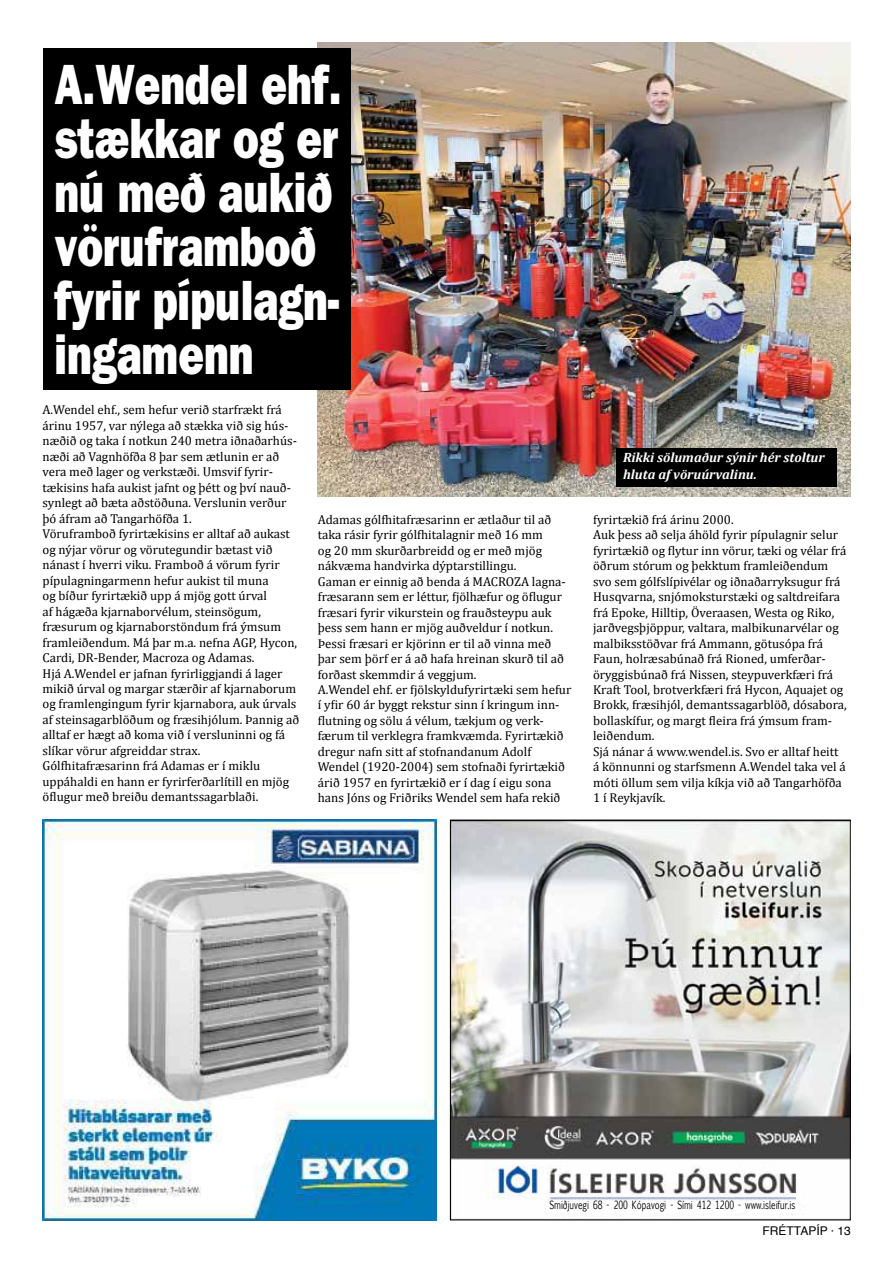
<style>
.page{position:relative;width:893px;height:1263px;background:#fff}
.page>*{position:absolute;margin:0;border:0;box-sizing:border-box;transform-origin:0 0}
.t1{font:800 57px/54px "Franklin Gothic";color:#fff;scale:.75 1}
.t2{font:italic 700 13.5px/16.2px "Cambria";color:#fff}
.t3{font:12.9px/15.5px "Cambria";color:#000}
.t4{font:12px "Helvetica";color:#000}
.t5{font:10.8px "Euphemia UCAS";color:#000;scale:.75 1}
</style>
<div class="page">
<img style="left:43px;top:820px;width:393px;height:400px">
<img style="left:452px;top:822px;width:396px;height:395px">
<div style="left:547px;top:1201px;width:251px;height:12px;background:#fff"></div>
<img style="left:318px;top:43px;width:532px;height:454px">
<div style="left:43px;top:49px;width:308px;height:341px;background:#000"></div>
<div style="left:616px;top:448px;width:221px;height:39px;background:#000"></div>
<h1 class="t1" style="left:54px;top:57px;width:385px">A.Wendel ehf. stækkar og er nú með aukið vöruframboð fyrir pípulagn&shy;ingamenn</h1>
<p class="t3" style="left:43px;top:402px;width:258px">A.Wendel ehf., sem hefur verið starfrækt frá árinu 1957, var nýlega að stækka við sig hús&shy;næðið og taka í notkun 240 metra iðnaðarhús&shy;næði að Vagnhöfða 8 þar sem ætlunin er að vera með lager og verkstæði. Umsvif fyrir&shy;tækisins hafa aukist jafnt og þétt og því nauð&shy;synlegt að bæta aðstöðuna. Verslunin verður þó áfram að Tangarhöfða 1.<br>Vöruframboð fyrirtækisins er alltaf að aukast og nýjar vörur og vörutegundir bætast við nánast í hverri viku. Framboð á vörum fyrir pípulagningarmenn hefur aukist til muna<br>og bíður fyrirtækið upp á mjög gott úrval<br>af hágæða kjarnaborvélum, steinsögum, fræsurum og kjarnaborstöndum frá ýmsum framleiðendum. Má þar m.a. nefna AGP, Hycon, Cardi, DR-Bender, Macroza og Adamas.<br>Hjá A.Wendel er jafnan fyrirliggjandi á lager mikið úrval og margar stærðir af kjarnaborum og framlengingum fyrir kjarnabora, auk úrvals af steinsagarblöðum og fræsihjólum. Þannig að alltaf er hægt að koma við í versluninni og fá slíkar vörur afgreiddar strax.<br>Gólfhitafræsarinn frá Adamas er í miklu uppáhaldi en hann er fyrirferðarlítill en mjög öflugur með breiðu demantssagarblaði.</p>
<p class="t2" style="left:623px;top:449px;width:203px">Rikki sölumaður sýnir hér stoltur hluta af vöruúrvalinu.</p>
<p class="t3" style="left:318px;top:511px;width:255px">Adamas gólfhitafræsarinn er ætlaður til að taka rásir fyrir gólfhitalagnir með 16 mm<br>og 20 mm skurðarbreidd og er með mjög nákvæma handvirka dýptarstillingu.<br>Gaman er einnig að benda á MACROZA lagna&shy;fræsarann sem er léttur, fjölhæfur og öflugur fræsari fyrir vikurstein og frauðsteypu auk þess sem hann er mjög auðveldur í notkun.<br>Þessi fræsari er kjörinn er til að vinna með þar sem þörf er á að hafa hreinan skurð til að forðast skemmdir á veggjum.<br>A.Wendel ehf. er fjölskyldufyrirtæki sem hefur í yfir 60 ár byggt rekstur sinn í kringum inn&shy;flutning og sölu á vélum, tækjum og verk&shy;færum til verklegra framkvæmda. Fyrirtækið dregur nafn sitt af stofnandanum Adolf Wendel (1920-2004) sem stofnaði fyrirtækið árið 1957 en fyrirtækið er í dag í eigu sona hans Jóns og Friðriks Wendel sem hafa rekið</p>
<p class="t3" style="left:593px;top:511px;width:255px">fyrirtækið frá árinu 2000.<br>Auk þess að selja áhöld fyrir pípulagnir selur fyrirtækið og flytur inn vörur, tæki og vélar frá öðrum stórum og þekktum framleiðendum svo sem gólfslípivélar og iðnaðarryksugur frá Husqvarna, snjómoksturstæki og saltdreifara frá Epoke, Hilltip, Överaasen, Westa og Riko, jarðvegsþjöppur, valtara, malbikunarvélar og malbiksstöðvar frá Ammann, götusópa frá Faun, holræsabúnað frá Rioned, umferðar&shy;öryggisbúnað frá Nissen, steypuverkfæri frá Kraft Tool, brotverkfæri frá Hycon, Aquajet og Brokk, fræsihjól, demantssagarblöð, dósabora, bollaskífur, og margt fleira frá ýmsum fram&shy;leiðendum.<br>Sjá nánar á www.wendel.is. Svo er alltaf heitt á könnunni og starfsmenn A.Wendel taka vel á móti öllum sem vilja kíkja við að Tangarhöfða 1 í Reykjavík.</p>
<p class="t5" style="left:549px;top:1197px;width:329px">Smiðjuvegi 68 - 200 Kópavogi - Sími 412 1200 - www.isleifur.is</p>
<p class="t4" style="left:763px;top:1222px;width:90px">FRÉTTAPÍP · 13</p>
</div>
